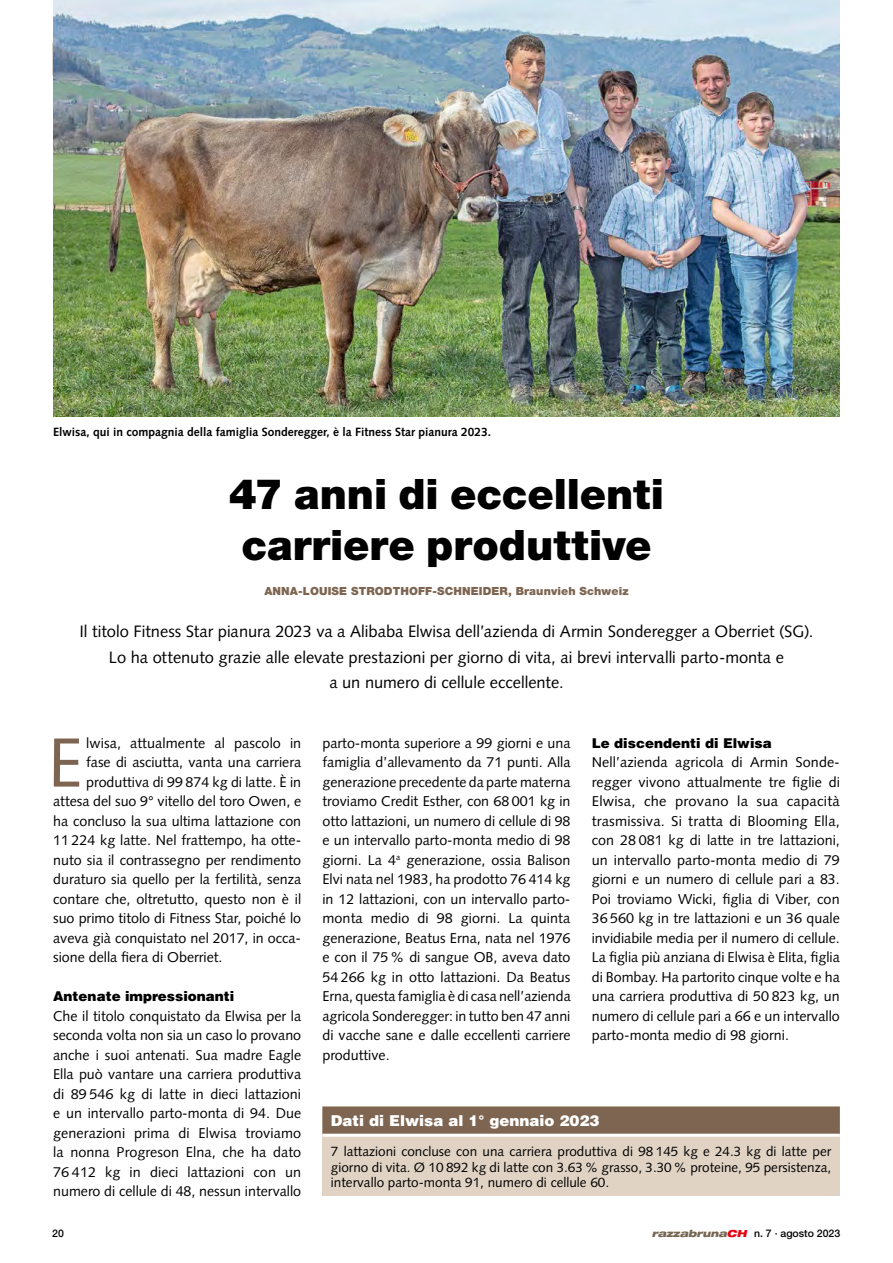
<style>
.page{position:relative;width:893px;height:1263px;background:#fff}
.page>*{position:absolute;margin:0;border:0;box-sizing:border-box;transform-origin:0 0}
.t1{font:69.45px "Syntax LT Std";color:#7d6551}
.t2{font:900 42px/51px "Helvetica Neue LT Std";color:#000}
.t3{font:16.5px/25.5px "Syntax LT Std";color:#000;text-align:center}
.t4{font:900 15px "Helvetica LT Std";color:#fff}
.t5{font:14.25px/19.5px "Syntax LT Std";color:#000;text-align:justify}
.t6{font:13.5px/15.5px "Syntax LT Std";color:#000;text-align:justify}
.t7{font:900 13.5px "Helvetica LT Std";color:#000}
.t8{font:700 12px "Syntax LT Std";color:#000}
.t9{font:900 11.25px "Helvetica Neue LT Std";letter-spacing:.01em;color:#7d6551}
.t10{font:500 10.5px "Helvetica Neue LT Std";color:#000}
.s1{font-weight:900;font-style:italic;font-stretch:expanded;font-size:9.75px;color:#756752}
.s2{font-weight:900;font-style:italic;font-stretch:expanded;font-size:9.75px;color:#e7000e}
</style>
<div class="page">
<img style="left:53px;top:0;width:787px;height:416px">
<div style="left:322px;top:1107px;width:518px;height:89px;background:#e0d3c4"></div>
<div style="left:322px;top:1107px;width:518px;height:28px;background:#7d6551"></div>
<hr style="left:322px;top:1134px;width:518px;height:3px;background:#fff">
<p class="t8" style="left:53px;top:424px;width:440px">Elwisa, qui in compagnia della famiglia Sonderegger, è la Fitness Star pianura 2023.</p>
<h2 class="t2" style="left:229px;top:468px;width:437px">47 anni di eccellenti carriere produttive</h2>
<p class="t9" style="left:264px;top:584px;width:366px">ANNA-LOUISE STRODTHOFF-SCHNEIDER, Braunvieh Schweiz</p>
<p class="t3" style="left:79px;top:619px;width:736px">Il titolo Fitness Star pianura 2023 va a Alibaba Elwisa dell’azienda di Armin Sonderegger a Oberriet (SG).<br>Lo ha ottenuto grazie alle elevate prestazioni per giorno di vita, ai brevi intervalli parto-monta e<br>a un numero di cellule eccellente.</p>
<h1 class="t1" style="left:48px;top:721px;width:36px">E</h1>
<p class="t5" style="left:86px;top:733px;width:217px">lwisa, attualmente al pascolo in</p>
<p class="t5" style="left:86px;top:752px;width:217px">fase di asciutta, vanta una carriera</p>
<p class="t5" style="left:86px;top:772px;width:217px">produttiva di 99 874 kg di latte. È in</p>
<p class="t5" style="left:53px;top:791px;width:250px">attesa del suo 9° vitello del toro Owen, e</p>
<p class="t5" style="left:53px;top:811px;width:250px">ha concluso la sua ultima lattazione con</p>
<p class="t5" style="left:53px;top:830px;width:250px">11 224 kg latte. Nel frattempo, ha otte-</p>
<p class="t5" style="left:53px;top:850px;width:250px">nuto sia il contrassegno per rendimento</p>
<p class="t5" style="left:53px;top:869px;width:250px">duraturo sia quello per la fertilità, senza</p>
<p class="t5" style="left:53px;top:889px;width:250px">contare che, oltretutto, questo non è il</p>
<p class="t5" style="left:53px;top:908px;width:250px">suo primo titolo di Fitness Star, poiché lo</p>
<p class="t5" style="left:53px;top:928px;width:250px">aveva già conquistato nel 2017, in occa-</p>
<p class="t5" style="left:53px;top:947px;width:171px">sione della fiera di Oberriet.</p>
<p class="t7" style="left:53px;top:987px;width:183px">Antenate impressionanti</p>
<p class="t5" style="left:53px;top:1006px;width:250px">Che il titolo conquistato da Elwisa per la seconda volta non sia un caso lo provano anche i suoi antenati. Sua madre Eagle Ella può vantare una carriera produttiva di 89 546 kg di latte in dieci lattazioni e un intervallo parto-monta di 94. Due generazioni prima di Elwisa troviamo la nonna Progreson Elna, che ha dato 76 412 kg in dieci lattazioni con un numero di cellule di 48, nessun intervallo</p>
<p class="t5" style="left:322px;top:733px;width:250px;text-align:left">parto-monta superiore a 99 giorni e una famiglia d’allevamento da 71 punti. Alla generazione precedente da parte materna troviamo Credit Esther, con 68 001 kg in otto lattazioni, un numero di cellule di 98 e un intervallo parto-monta medio di 98 giorni. La 4<sup>a</sup> generazione, ossia Balison Elvi nata nel 1983, ha prodotto 76 414 kg in 12 lattazioni, con un intervallo parto&shy;monta medio di 98 giorni. La quinta generazione, Beatus Erna, nata nel 1976 e con il 75% di sangue OB, aveva dato 54 266 kg in otto lattazioni. Da Beatus Erna, questa famiglia è di casa nell’azienda agricola Sonderegger: in tutto ben 47 anni di vacche sane e dalle eccellenti carriere produttive.</p>
<p class="t7" style="left:592px;top:734px;width:181px">Le discendenti di Elwisa</p>
<p class="t5" style="left:592px;top:752px;width:250px">Nell’azienda agricola di Armin Sonde&shy;regger vivono attualmente tre figlie di Elwisa, che provano la sua capacità trasmissiva. Si tratta di Blooming Ella, con 28 081 kg di latte in tre lattazioni, un intervallo parto-monta medio di 79 giorni e un numero di cellule pari a 83.<br>Poi troviamo Wicki, figlia di Viber, con 36 560 kg in tre lattazioni e un 36 quale invidiabile media per il numero di cellule.<br>La figlia più anziana di Elwisa è Elita, figlia di Bombay. Ha partorito cinque volte e ha una carriera produttiva di 50 823 kg, un numero di cellule pari a 66 e un intervallo parto-monta medio di 98 giorni.</p>
<p class="t4" style="left:331px;top:1111px;width:270px">Dati di Elwisa al 1° gennaio 2023</p>
<p class="t6" style="left:331px;top:1144px;width:502px">7 lattazioni concluse con una carriera produttiva di 98 145 kg e 24.3 kg di latte per giorno di vita. Ø 10 892 kg di latte con 3.63% grasso, 3.30% proteine, 95 persistenza, intervallo parto-monta 91, numero di cellule 60.</p>
<p class="t10" style="left:52px;top:1227px;width:13px">20</p>
<p class="t10" style="left:652px;top:1227px;width:190px"><span class="s1">razzabruna</span><span class="s2">CH</span> n. 7 ∙ agosto 2023</p>
</div>
